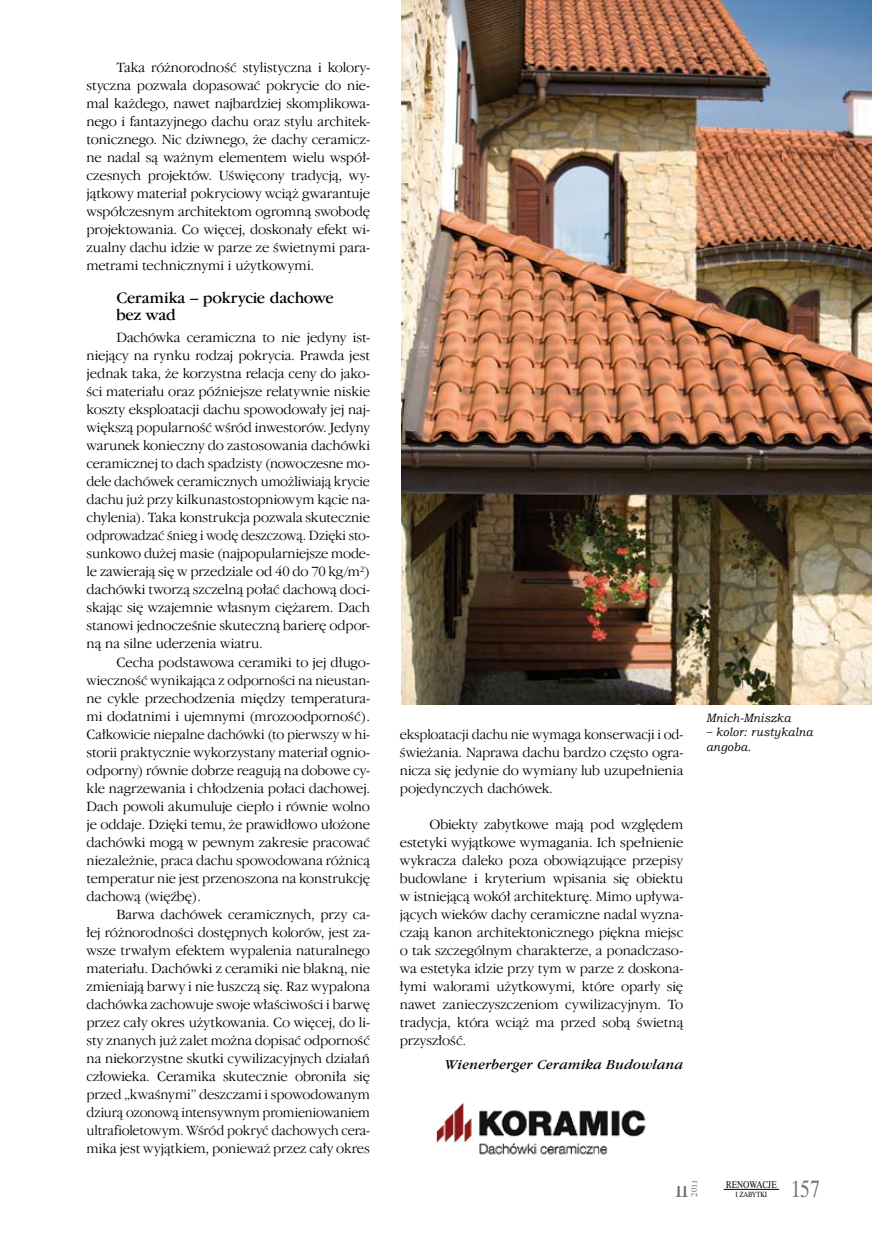
<style>
.page{position:relative;width:872px;height:1234px;background:#fff}
.page>*{position:absolute;margin:0;border:0;box-sizing:border-box;transform-origin:0 0}
.t1{font:23.55px "Dutch 801 Rm PL Roman A";color:#707173;scale:.8 1}
.t2{font:16.5px/16.5px "Garmd ITC Bk PL";letter-spacing:-.01em;color:#000}
.t3{font:14.7px/18px "Garmd ITC Lt PL";letter-spacing:-.005em;color:#000;text-align:justify}
.t4{font:italic 14.25px "Garmd ITC Bk PL";letter-spacing:.015em;color:#000}
.t5{font:italic 12px/14.2px "Bookman Old Style";letter-spacing:.02em;color:#000;scale:.95 1}
.t6{font:9.75px "Dutch 801 Rm PL Roman A";color:#000;scale:.8 1}
.t7{font:8.4px "Dutch 801 Rm PL Roman A";color:#707173}
.t8{font:7.5px "Dutch 801 Rm PL Roman A";color:#000;scale:.8 1}
</style>
<div class="page">
<hr style="left:723px;top:1188px;width:56px;height:1px;background:#000">
<img style="left:436px;top:1103px;width:210px;height:52px">
<img style="left:401px;top:0;width:471px;height:704px">
<p class="t3" style="left:87px;top:58px;width:285px;text-indent:30px">Taka różnorodność stylistyczna i kolory&shy;styczna pozwala dopasować pokrycie do nie&shy;mal każdego, nawet najbardziej skomplikowa&shy;nego i fantazyjnego dachu oraz stylu architek&shy;tonicznego. Nic dziwnego, że dachy ceramicz&shy;ne nadal są ważnym elementem wielu współ&shy;czesnych projektów. Uświęcony tradycją, wy&shy;jątkowy materiał pokryciowy wciąż gwarantuje współczesnym architektom ogromną swobodę projektowania. Co więcej, doskonały efekt wi&shy;zualny dachu idzie w parze ze świetnymi para&shy;metrami technicznymi i użytkowymi.</p>
<p class="t2" style="left:116px;top:289px;width:219px">Ceramika – pokrycie dachowe bez wad</p>
<p class="t3" style="left:87px;top:328px;width:285px;text-indent:30px">Dachówka ceramiczna to nie jedyny ist&shy;niejący na rynku rodzaj pokrycia. Prawda jest jednak taka, że korzystna relacja ceny do jako&shy;ści materiału oraz późniejsze relatywnie niskie koszty eksploatacji dachu spowodowały jej naj&shy;większą popularność wśród inwestorów. Jedyny warunek konieczny do zastosowania dachówki ceramicznej to dach spadzisty (nowoczesne mo&shy;dele dachówek ceramicznych umożliwiają krycie dachu już przy kilkunastostopniowym kącie na&shy;chylenia). Taka konstrukcja pozwala skutecznie odprowadzać śnieg i wodę deszczową. Dzięki sto&shy;sunkowo dużej masie (najpopularniejsze mode&shy;le zawierają się w przedziale od 40 do 70 kg/m<sup>2</sup>) dachówki tworzą szczelną połać dachową doci&shy;skając się wzajemnie własnym ciężarem. Dach stanowi jednocześnie skuteczną barierę odpor&shy;ną na silne uderzenia wiatru.</p>
<p class="t3" style="left:87px;top:652px;width:285px;text-indent:30px">Cecha podstawowa ceramiki to jej długo&shy;wieczność wynikająca z odporności na nieustan&shy;ne cykle przechodzenia między temperatura&shy;mi dodatnimi i ujemnymi (mrozoodporność).<br>Całkowicie niepalne dachówki (to pierwszy w hi&shy;storii praktycznie wykorzystany materiał ognio&shy;odporny) równie dobrze reagują na dobowe cy&shy;kle nagrzewania i chłodzenia połaci dachowej.<br>Dach powoli akumuluje ciepło i równie wolno je oddaje. Dzięki temu, że prawidłowo ułożone dachówki mogą w pewnym zakresie pracować niezależnie, praca dachu spowodowana różnicą temperatur nie jest przenoszona na konstrukcję dachową (więźbę).</p>
<p class="t3" style="left:87px;top:904px;width:285px;text-indent:30px">Barwa dachówek ceramicznych, przy ca&shy;łej różnorodności dostępnych kolorów, jest za&shy;wsze trwałym efektem wypalenia naturalnego materiału. Dachówki z ceramiki nie blakną, nie zmieniają barwy i nie łuszczą się. Raz wypalona dachówka zachowuje swoje właściwości i barwę przez cały okres użytkowania. Co więcej, do li&shy;sty znanych już zalet można dopisać odporność na niekorzystne skutki cywilizacyjnych działań człowieka. Ceramika skutecznie obroniła się przed „kwaśnymi” deszczami i spowodowanym dziurą ozonową intensywnym promieniowaniem ultrafioletowym. Wśród pokryć dachowych cera&shy;mika jest wyjątkiem, ponieważ przez cały okres</p>
<p class="t3" style="left:400px;top:724px;width:285px">eksploatacji dachu nie wymaga konserwacji i od&shy;świeżania. Naprawa dachu bardzo często ogra&shy;nicza się jedynie do wymiany lub uzupełnienia pojedynczych dachówek.</p>
<p class="t3" style="left:400px;top:814px;width:285px;text-indent:30px">Obiekty zabytkowe mają pod względem estetyki wyjątkowe wymagania. Ich spełnienie wykracza daleko poza obowiązujące przepisy budowlane i kryterium wpisania się obiektu w istniejącą wokół architekturę. Mimo upływa&shy;jących wieków dachy ceramiczne nadal wyzna&shy;czają kanon architektonicznego piękna miejsc o tak szczególnym charakterze, a ponadczaso&shy;wa estetyka idzie przy tym w parze z doskona&shy;łymi walorami użytkowymi, które oparły się nawet zanieczyszczeniom cywilizacyjnym. To tradycja, która wciąż ma przed sobą świetną przyszłość.</p>
<p class="t4" style="left:445px;top:1055px;width:239px">Wienerberger Ceramika Budowlana</p>
<p class="t5" style="left:706px;top:710px;width:91px">Mnich-Mniszka</p>
<p class="t5" style="left:706px;top:724px;width:114px">– kolor: rustykalna angoba.</p>
<h1 class="t1" style="left:675px;top:1173px;width:19px">II</h1>
<p class="t7" style="left:689px;top:1196px;width:18px;rotate:-90deg">2011</p>
<p class="t8" style="left:735px;top:1189px;width:41px">I ZABYTKI</p>
<p class="t6" style="left:725px;top:1178px;width:65px">RENOWACJE</p>
<h1 class="t1" style="left:791px;top:1173px;width:37px">157</h1>
</div>
